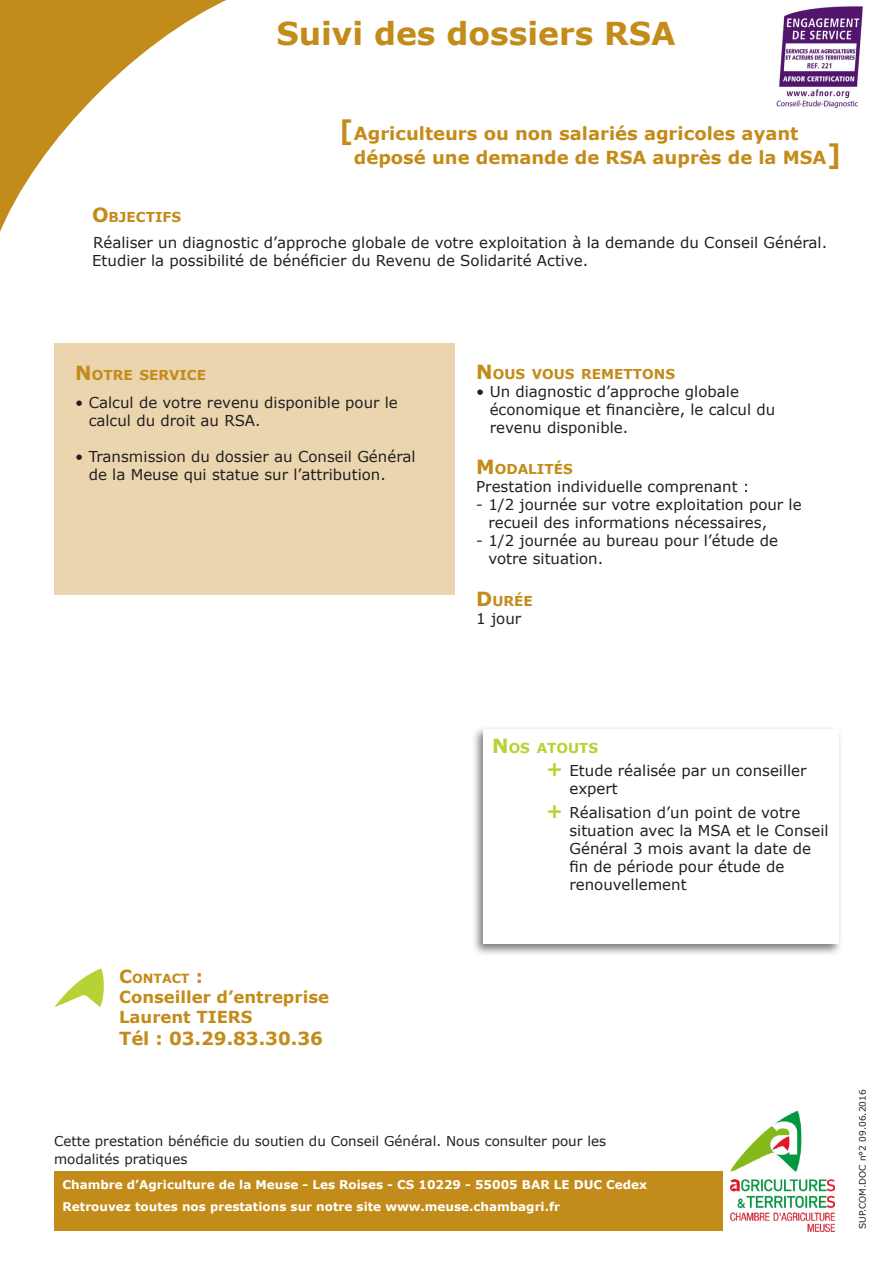
<style>
.page{position:relative;width:893px;height:1263px;background:#fff}
.page>*{position:absolute;margin:0;border:0;box-sizing:border-box;transform-origin:0 0}
.t1{font:700 31.5px "Verdana";color:#c38c1a}
.t2{font:700 18px/24px "Verdana";color:#c38c1a}
.t3{font:700 16.5px/19.8px "Verdana";color:#c38c1a}
.t4{font:15px/18px "Verdana";color:#231f20}
.t5{font:700 13.65px "Verdana";color:#c38c1a}
.t6{font:700 13.65px "Verdana";color:#b5d334}
.t7{font:13.5px/18px "Verdana";color:#231f20}
.t8{font:700 12.6px "Verdana";color:#c38c1a}
.t9{font:700 12px/21.6px "Verdana";color:#fff}
.t10{font:9px "Verdana";color:#231f20}
.s1{font-size:27px}
.s2{font-size:19.5px}
.s3{font-weight:700;font-size:19.5px;color:#b5d334}
.s4{font-size:18px}
</style>
<div class="page">
<div style="left:54px;top:1171px;width:669px;height:60px;background:#c38c1a"></div>
<img style="left:730px;top:1111px;width:105px;height:120px">
<svg style="left:0;top:0;width:226px;height:232px"></svg>
<div style="left:54px;top:343px;width:401px;height:252px;background:#ebd5ae"></div>
<svg style="left:55px;top:969px;width:49px;height:38px"></svg>
<div style="left:471px;top:725px;width:372px;height:231px;background:#231f20;opacity:.59"></div>
<div style="left:484px;top:729px;width:355px;height:215px;background:#fff"></div>
<img style="left:776px;top:6px;width:87px;height:103px">
<p class="t1" style="left:276px;top:13px;width:401px">Suivi des dossiers RSA</p>
<p class="t2" style="left:354px;top:121px;width:489px;text-indent:-15px"><span class="s1">[</span>Agriculteurs ou non salariés agricoles ayant déposé une demande de RSA auprès de la MSA<span class="s1">]</span></p>
<p class="t5" style="left:92px;top:209px;width:91px"><span class="s2">O</span>BJECTIFS</p>
<p class="t4" style="left:93px;top:233px;width:735px">Réaliser un diagnostic d’approche globale de votre exploitation à la demande du Conseil Général.</p>
<p class="t4" style="left:92px;top:251px;width:497px">Etudier la possibilité de bénéficier du Revenu de Solidarité Active.</p>
<p class="t5" style="left:75px;top:366px;width:132px"><span class="s2">N</span>OTRE SERVICE</p>
<p class="t4" style="left:89px;top:393px;width:311px;text-indent:-13px">• Calcul de votre revenu disponible pour le calcul du droit au RSA.</p>
<p class="t4" style="left:89px;top:447px;width:328px;text-indent:-13px">• Transmission du dossier au Conseil Général de la Meuse qui statue sur l’attribution.</p>
<p class="t5" style="left:476px;top:365px;width:200px"><span class="s2">N</span>OUS VOUS REMETTONS</p>
<p class="t4" style="left:490px;top:382px;width:287px;text-indent:-13px">• Un diagnostic d’approche globale économique et financière, le calcul du revenu disponible.</p>
<p class="t5" style="left:476px;top:460px;width:98px"><span class="s2">M</span> ODALITÉS</p>
<p class="t4" style="left:476px;top:478px;width:275px">Prestation individuelle comprenant :</p>
<p class="t4" style="left:488px;top:496px;width:315px;text-indent:-12px">- 1/2 journée sur votre exploitation pour le recueil des informations nécessaires,</p>
<p class="t4" style="left:488px;top:532px;width:291px;text-indent:-12px">- 1/2 journée au bureau pour l’étude de votre situation.</p>
<p class="t5" style="left:476px;top:592px;width:58px"><span class="s2">D</span>URÉE</p>
<p class="t4" style="left:476px;top:609px;width:46px">1 jour</p>
<p class="t6" style="left:492px;top:739px;width:108px"><span class="s2">N</span>OS ATOUTS</p>
<p class="t4" style="left:569px;top:761px;width:239px;text-indent:-23px"><span class="s3">+</span> Etude réalisée par un conseiller expert</p>
<p class="t4" style="left:569px;top:803px;width:261px;text-indent:-23px"><span class="s3">+</span> Réalisation d’un point de votre situation avec la MSA et le Conseil<br>Général 3 mois avant la date de fin de période pour étude de renouvellement</p>
<p class="t8" style="left:119px;top:970px;width:85px"><span class="s4">C</span>ONTACT <span class="s4">:</span></p>
<p class="t3" style="left:119px;top:987px;width:212px">Conseiller d’entreprise<br>Laurent TIERS</p>
<p class="t2" style="left:119px;top:1026px;width:205px">Tél : 03.29.83.30.36</p>
<p class="t7" style="left:54px;top:1132px;width:554px">Cette prestation bénéficie du soutien du Conseil Général. Nous consulter pour les modalités pratiques</p>
<p class="t9" style="left:63px;top:1174px;width:586px">Chambre d’Agriculture de la Meuse - Les Roises - CS 10229 - 55005 BAR LE DUC Cedex<br>Retrouvez toutes nos prestations sur notre site www.meuse.chambagri.fr</p>
<p class="t10" style="left:856px;top:1229px;width:141px;rotate:-90deg">SUP.COM.DOC n°2 09.06.2016</p>
</div>
